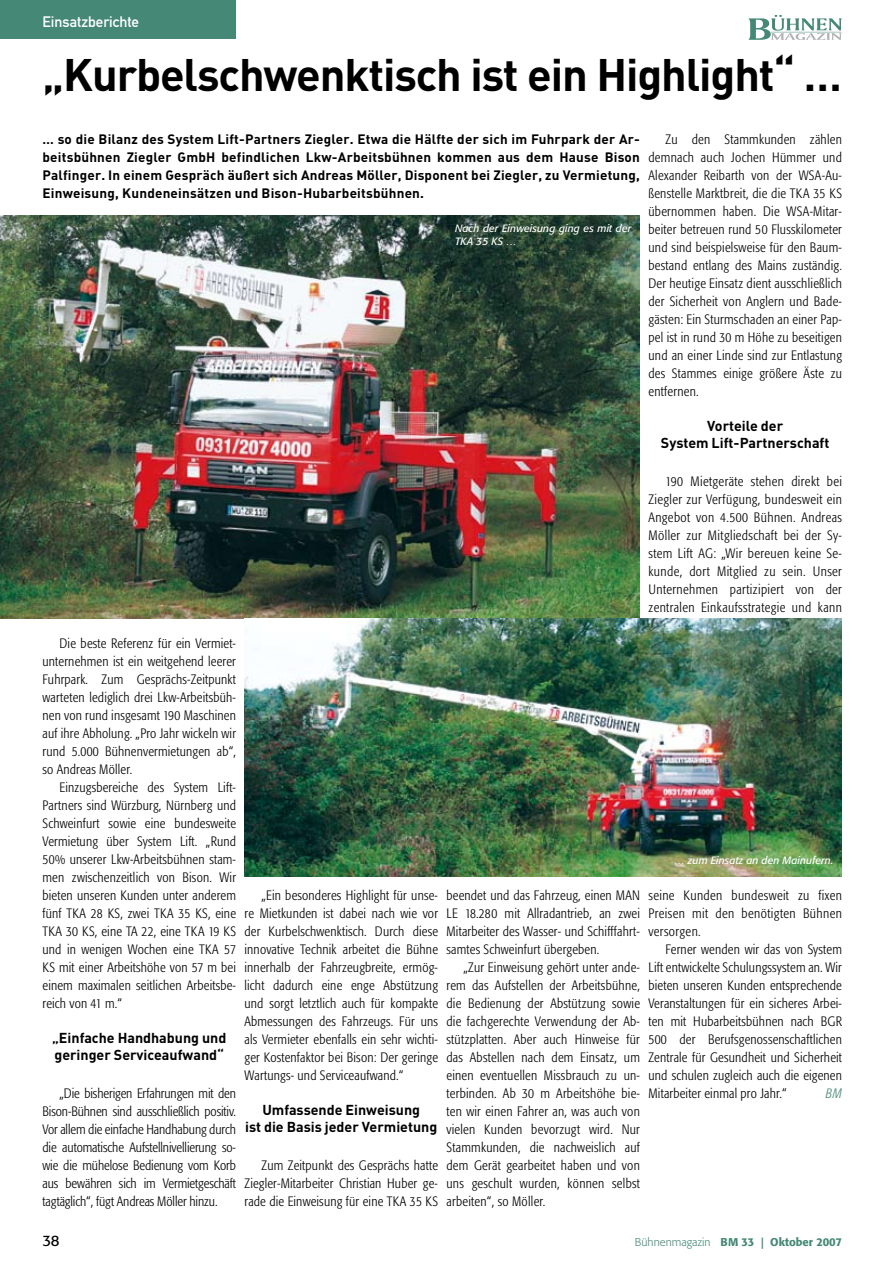
<style>
.page{position:relative;width:893px;height:1263px;background:#fff}
.page>*{position:absolute;margin:0;border:0;box-sizing:border-box;transform-origin:0 0}
.t1{font:700 45px "DIN";letter-spacing:-.025em;color:#000}
.t2{font:15px "DIN Mittelschrift";color:#fff}
.t3{font:15px "Formata";color:#000}
.t4{font:700 14.25px/17.1px "DIN";color:#000;text-align:center}
.t5{font:300 condensed 13.5px/18px "Formata";letter-spacing:.015em;color:#000;text-align:justify}
.t6{font:700 13.5px/18px "DIN";letter-spacing:.015em;color:#000;text-align:justify}
.t7{font:italic 300 condensed 13.5px "Formata";color:#458876}
.t8{font:500 11.25px "Formata";color:#458876}
.t9{font:italic 10.5px/12.3px "Formata";color:#fff}
.s1{font-weight:300}
</style>
<div class="page">
<div style="left:0;top:0;width:236px;height:39px;background:#458876"></div>
<svg style="left:748px;top:15px;width:94px;height:25px"></svg>
<img style="left:0;top:215px;width:640px;height:403px">
<img style="left:244px;top:618px;width:598px;height:258px">
<p class="t2" style="left:43px;top:13px;width:98px">Einsatzberichte</p>
<h1 class="t1" style="left:43px;top:48px;width:801px">„Kurbelschwenktisch ist ein Highlight“ …</h1>
<p class="t6" style="left:43px;top:130px;width:599px">… so die Bilanz des System Lift-Partners Ziegler. Etwa die Hälfte der sich im Fuhrpark der Ar&shy;beitsbühnen Ziegler GmbH befindlichen Lkw-Arbeitsbühnen kommen aus dem Hause Bison Palfinger. In einem Gespräch äußert sich Andreas Möller, Disponent bei Ziegler, zu Vermietung, Einweisung, Kundeneinsätzen und Bison-Hubarbeitsbühnen.</p>
<p class="t5" style="left:648px;top:130px;width:195px;text-indent:17px">Zu den Stammkunden zählen demnach auch Jochen Hümmer und Alexander Reibarth von der WSA-Au&shy;ßenstelle Marktbreit, die die TKA 35 KS übernommen haben. Die WSA-Mitar&shy;beiter betreuen rund 50 Flusskilometer und sind beispielsweise für den Baum&shy;bestand entlang des Mains zuständig.<br>Der heutige Einsatz dient ausschließlich der Sicherheit von Anglern und Bade&shy;gästen: Ein Sturmschaden an einer Pap&shy;pel ist in rund 30 m Höhe zu beseitigen und an einer Linde sind zur Entlastung des Stammes einige größere Äste zu entfernen.</p>
<p class="t4" style="left:661px;top:417px;width:170px">Vorteile der<br>System Lift-Partnerschaft</p>
<p class="t5" style="left:648px;top:472px;width:195px;text-indent:17px">190 Mietgeräte stehen direkt bei Ziegler zur Verfügung, bundesweit ein Angebot von 4.500 Bühnen. Andreas Möller zur Mitgliedschaft bei der Sy&shy;stem Lift AG: „Wir bereuen keine Se&shy;kunde, dort Mitglied zu sein. Unser Unternehmen partizipiert von der zentralen Einkaufsstrategie und kann</p>
<p class="t9" style="left:455px;top:222px;width:178px">Nach der Einweisung ging es mit der<br>TKA 35 KS …</p>
<p class="t5" style="left:43px;top:634px;width:195px;text-indent:17px">Die beste Referenz für ein Vermiet&shy;unternehmen ist ein weitgehend leerer Fuhrpark. Zum Gesprächs-Zeitpunkt warteten lediglich drei Lkw-Arbeitsbüh&shy;nen von rund insgesamt 190 Maschinen auf ihre Abholung. „Pro Jahr wickeln wir rund 5.000 Bühnenvermietungen ab“, so Andreas Möller.</p>
<p class="t5" style="left:43px;top:778px;width:195px;text-indent:17px">Einzugsbereiche des System Lift-Partners sind Würzburg, Nürnberg und Schweinfurt sowie eine bundesweite Vermietung über System Lift. „Rund 50% unserer Lkw-Arbeitsbühnen stam&shy;men zwischenzeitlich von Bison. Wir bieten unseren Kunden unter anderem fünf TKA 28 KS, zwei TKA 35 KS, eine TKA 30 KS, eine TA 22, eine TKA 19 KS und in wenigen Wochen eine TKA 57<br>KS mit einer Arbeitshöhe von 57 m bei einem maximalen seitlichen Arbeitsbe&shy;reich von 41 m.“</p>
<p class="t4" style="left:52px;top:1029px;width:176px;text-align:left">„Einfache Handhabung und geringer Serviceaufwand“</p>
<p class="t5" style="left:43px;top:1084px;width:195px;text-indent:17px">„Die bisherigen Erfahrungen mit den Bison-Bühnen sind ausschließlich positiv.<br>Vor allem die einfache Handhabung durch die automatische Aufstellnivellierung so&shy;wie die mühelose Bedienung vom Korb aus bewähren sich im Vermietgeschäft tagtäglich“, fügt Andreas Möller hinzu.</p>
<p class="t9" style="left:674px;top:855px;width:160px">… zum Einsatz an den Mainufern.</p>
<p class="t5" style="left:244px;top:886px;width:195px;text-indent:17px">„Ein besonderes Highlight für unse&shy;re Mietkunden ist dabei nach wie vor der Kurbelschwenktisch. Durch diese innovative Technik arbeitet die Bühne innerhalb der Fahrzeugbreite, ermög&shy;licht dadurch eine enge Abstützung und sorgt letztlich auch für kompakte Abmessungen des Fahrzeugs. Für uns als Vermieter ebenfalls ein sehr wichti&shy;ger Kostenfaktor bei Bison: Der geringe Wartungs- und Serviceaufwand.“</p>
<p class="t4" style="left:245px;top:1101px;width:194px">Umfassende Einweisung<br>ist die Basis jeder Vermietung</p>
<p class="t5" style="left:244px;top:1156px;width:195px;text-indent:17px">Zum Zeitpunkt des Gesprächs hatte Ziegler-Mitarbeiter Christian Huber ge&shy;rade die Einweisung für eine TKA 35 KS</p>
<p class="t5" style="left:446px;top:886px;width:195px">beendet und das Fahrzeug, einen MAN LE 18.280 mit Allradantrieb, an zwei Mitarbeiter des Wasser- und Schifffahrt&shy;samtes Schweinfurt übergeben.</p>
<p class="t5" style="left:446px;top:958px;width:195px;text-indent:17px">„Zur Einweisung gehört unter ande&shy;rem das Aufstellen der Arbeitsbühne, die Bedienung der Abstützung sowie die fachgerechte Verwendung der Ab&shy;stützplatten. Aber auch Hinweise für das Abstellen nach dem Einsatz, um einen eventuellen Missbrauch zu un&shy;terbinden. Ab 30 m Arbeitshöhe bie&shy;ten wir einen Fahrer an, was auch von vielen Kunden bevorzugt wird. Nur Stammkunden, die nachweislich auf dem Gerät gearbeitet haben und von uns geschult wurden, können selbst arbeiten“, so Möller.</p>
<p class="t5" style="left:648px;top:886px;width:195px">seine Kunden bundesweit zu fixen Preisen mit den benötigten Bühnen versorgen.</p>
<p class="t5" style="left:648px;top:940px;width:195px;text-indent:17px">Ferner wenden wir das von System Lift entwickelte Schulungssystem an. Wir bieten unseren Kunden entsprechende Veranstaltungen für ein sicheres Arbei&shy;ten mit Hubarbeitsbühnen nach BGR 500 der Berufsgenossenschaftlichen Zentrale für Gesundheit und Sicherheit und schulen zugleich auch die eigenen Mitarbeiter einmal pro Jahr.“</p>
<p class="t7" style="left:826px;top:1086px;width:18px">BM</p>
<p class="t3" style="left:43px;top:1232px;width:9px">38</p>
<p class="t8" style="left:635px;top:1235px;width:208px"><span class="s1">Bühnenmagazin</span> BM 33 | Oktober 2007</p>
</div>
